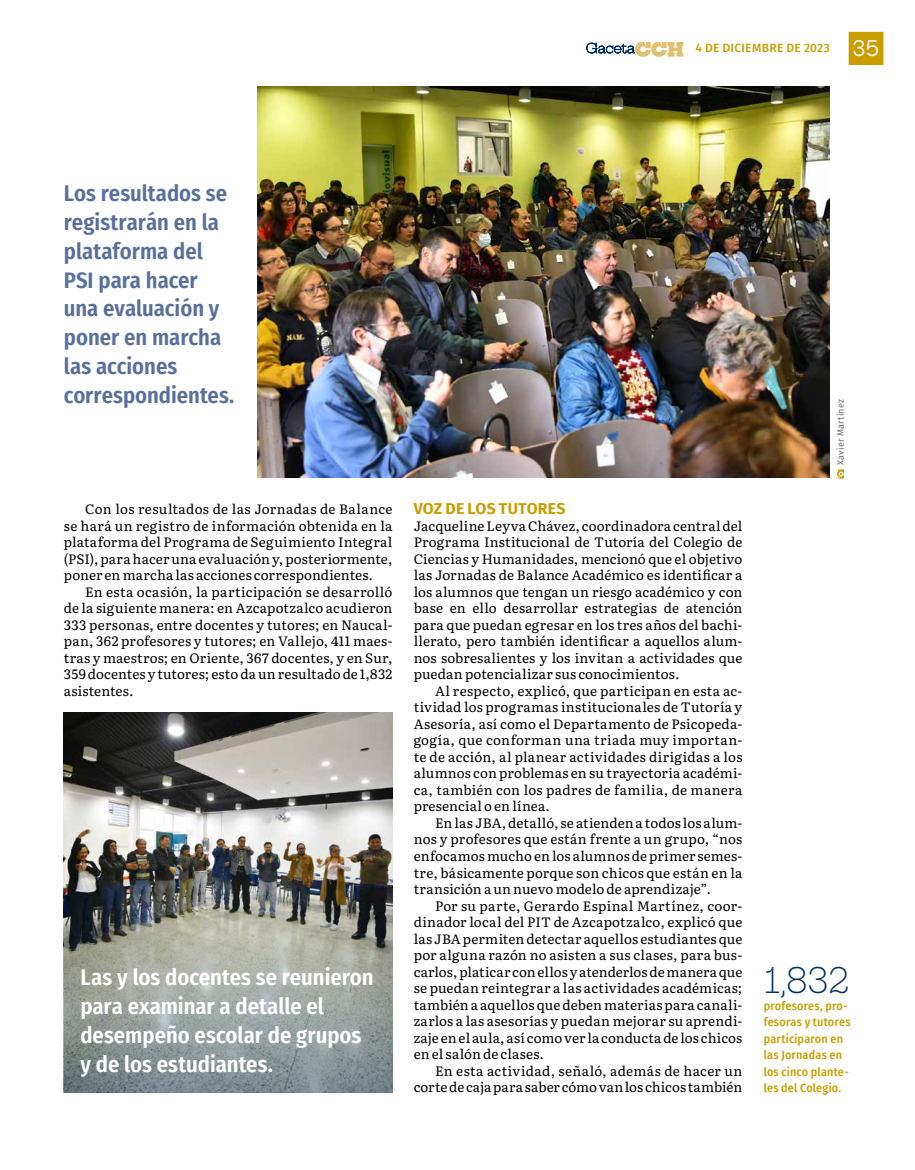
<style>
.page{position:relative;width:915px;height:1170px;background:#fff}
.page>*{position:absolute;margin:0;border:0;box-sizing:border-box;transform-origin:0 0}
.t1{font:300 34.5px "Hepta Slab";color:#003263}
.t2{font:600 22.5px/28.8px "Fira Sans Condensed";color:#5a709c}
.t3{font:600 22.5px/28.8px "Fira Sans Condensed";color:#fff}
.t4{font:700 15.75px "Fira Sans";letter-spacing:.015em;color:#c99d00}
.t5{font:13.5px/16.5px "Literata 18 pt";letter-spacing:.01em;color:#000;text-align:justify}
.t6{font:500 12px/16.5px "Fira Sans Condensed";letter-spacing:.015em;color:#c99d00}
.t7{font:500 12px "Fira Sans";letter-spacing:.025em;color:#c99d00}
.t8{font:9px "Fira Sans";letter-spacing:.03em;color:#706f6f}
.s1{font-family:"Hepta Slab";font-weight:400;font-size:21px;color:#fff}
</style>
<div class="page">
<img style="left:64px;top:712px;width:328px;height:160px">
<img style="left:257px;top:86px;width:572px;height:391px">
<svg style="left:64px;top:872px;width:328px;height:220px;background:#898f8a"></svg>
<svg style="left:837px;top:469px;width:6px;height:9px"></svg>
<svg style="left:586px;top:41px;width:97px;height:16px"></svg>
<div style="left:848px;top:32px;width:35px;height:33px;background:#c99d00"></div>
<p class="t7" style="left:695px;top:39px;width:185px">4 DE DICIEMBRE DE 2023 <span class="s1">35</span></p>
<h2 class="t2" style="left:64px;top:177px;width:172px">Los resultados se registrarán en la plataforma del<br>PSI para hacer una evaluación y poner en marcha las acciones correspondientes.</h2>
<p class="t5" style="left:64px;top:500px;width:330px;text-indent:21px">Con los resultados de las Jornadas de Balance se hará un registro de información obtenida en la plataforma del Programa de Seguimiento Integral (PSI), para hacer una evaluación y, posteriormente, poner en marcha las acciones correspondientes.</p>
<p class="t5" style="left:64px;top:582px;width:330px;text-indent:21px">En esta ocasión, la participación se desarrolló de la siguiente manera: en Azcapotzalco acudieron 333 personas, entre docentes y tutores; en Naucal&shy;pan, 362 profesores y tutores; en Vallejo, 411 maes&shy;tras y maestros; en Oriente, 367 docentes, y en Sur, 359 docentes y tutores; esto da un resultado de 1,832 asistentes.</p>
<h2 class="t3" style="left:80px;top:961px;width:294px">Las y los docentes se reunieron para examinar a detalle el desempeño escolar de grupos y de los estudiantes.</h2>
<p class="t4" style="left:413px;top:495px;width:153px">VOZ DE LOS TUTORES</p>
<p class="t5" style="left:413px;top:516px;width:330px">Jacqueline Leyva Chávez, coordinadora central del Programa Institucional de Tutoría del Colegio de Ciencias y Humanidades, mencionó que el objetivo las Jornadas de Balance Académico es identificar a los alumnos que tengan un riesgo académico y con base en ello desarrollar estrategias de atención para que puedan egresar en los tres años del bachi&shy;llerato, pero también identificar a aquellos alum&shy;nos sobresalientes y los invitan a actividades que puedan potencializar sus conocimientos.</p>
<p class="t5" style="left:413px;top:681px;width:330px;text-indent:21px">Al respecto, explicó, que participan en esta ac&shy;tividad los programas institucionales de Tutoría y Asesoría, así como el Departamento de Psicopeda&shy;gogía, que conforman una triada muy importan&shy;te de acción, al planear actividades dirigidas a los alumnos con problemas en su trayectoria académi&shy;ca, también con los padres de familia, de manera presencial o en línea.</p>
<p class="t5" style="left:413px;top:813px;width:330px;text-indent:21px">En las JBA, detalló, se atienden a todos los alum&shy;nos y profesores que están frente a un grupo, “nos enfocamos mucho en los alumnos de primer semes&shy;tre, básicamente porque son chicos que están en la transición a un nuevo modelo de aprendizaje”.</p>
<p class="t5" style="left:413px;top:896px;width:330px;text-indent:21px">Por su parte, Gerardo Espinal Martínez, coor&shy;dinador local del PIT de Azcapotzalco, explicó que las JBA permiten detectar aquellos estudiantes que por alguna razón no asisten a sus clases, para bus&shy;carlos, platicar con ellos y atenderlos de manera que se puedan reintegrar a las actividades académicas; también a aquellos que deben materias para canali&shy;zarlos a las asesorías y puedan mejorar su aprendi&shy;zaje en el aula, así como ver la conducta de los chicos en el salón de clases.</p>
<p class="t5" style="left:413px;top:1061px;width:330px;text-align:right">En esta actividad, señaló, además de hacer un corte de caja para saber cómo van los chicos también</p>
<p class="t8" style="left:833px;top:465px;width:68px;rotate:-90deg">Xavier Martínez</p>
<h1 class="t1" style="left:763px;top:951px;width:88px">1,832</h1>
<p class="t6" style="left:763px;top:996px;width:88px">profesores, pro&shy;fesoras y tutores participaron en las Jornadas en los cinco plante&shy;les del Colegio.</p>
</div>
